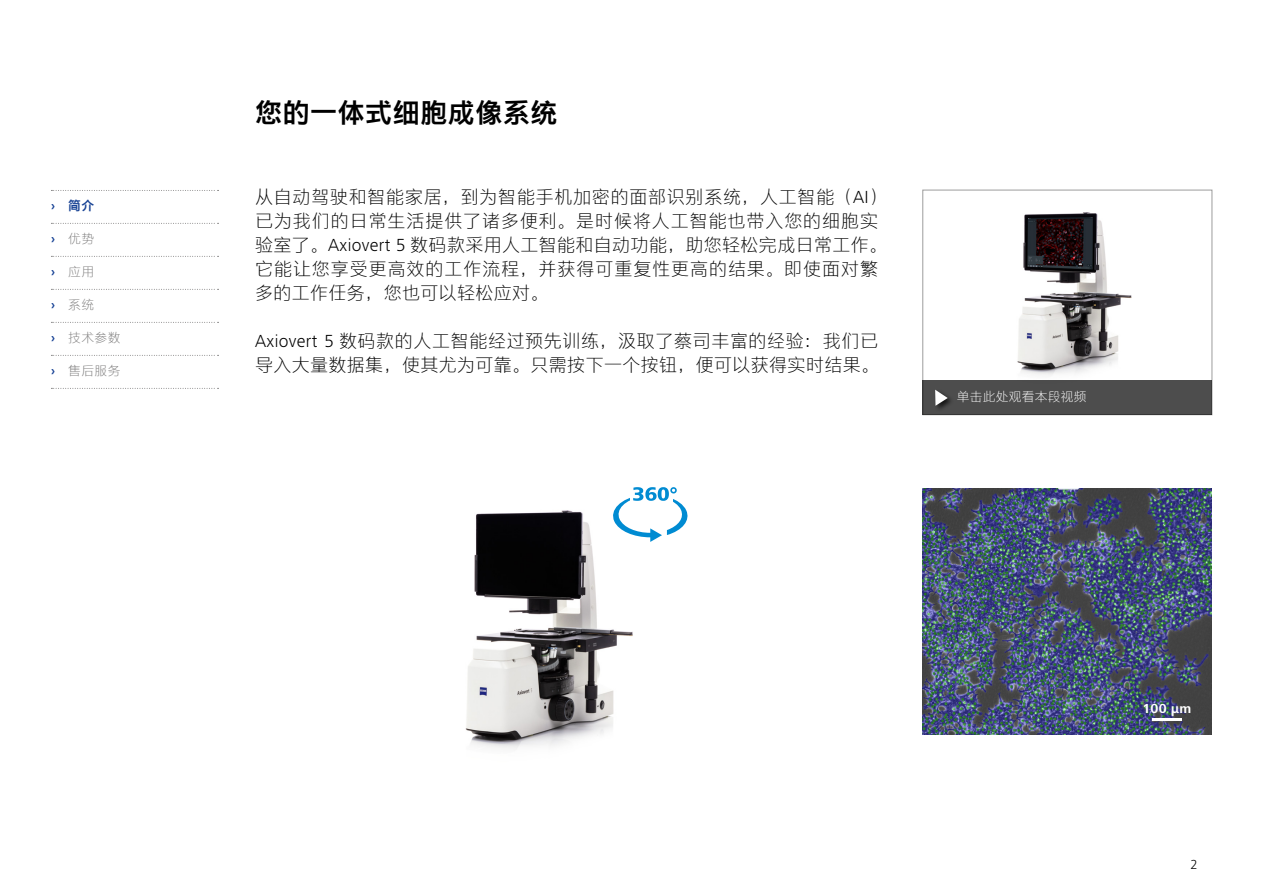
<style>
.page{position:relative;width:1263px;height:893px;background:#fff}
.page>*{position:absolute;margin:0;border:0;box-sizing:border-box;transform-origin:0 0}
.t1{font:27px "M Ying Hei PRC W7";letter-spacing:.02em;color:#000}
.t2{font:18px/24px "M Ying Hei PRC W3";letter-spacing:.035em;color:#000}
.t3{font:700 13.5px "ZEISS Frutiger Next W1 G";color:#fff}
.t4{font:300 13.5px "ZEISS Frutiger Next W1 G";color:#000}
.t5{font:12.75px "M Ying Hei PRC W3";letter-spacing:.04em;color:#7c7b7b}
.t6{font:12.75px "M Ying Hei PRC W3";letter-spacing:.02em;color:#fff}
.t7{font:12.75px "M Ying Hei PRC W7";color:#164194}
.s1{font-family:"ZEISS Frutiger Next W1 G";font-weight:700}
.s2{font-family:"ZEISS Frutiger Next W1 G";font-weight:700;color:#164194}
.s3{font-family:"ZEISS Frutiger Next W1 G";font-weight:300}
</style>
<div class="page">
<img style="left:923px;top:488px;width:289px;height:246px">
<hr style="left:1152px;top:718px;width:30px;height:2px;background:#fff">
<img style="left:924px;top:212px;width:286px;height:169px">
<div style="left:922px;top:190px;width:290px;height:225px;border:1px solid #9d9d9c"></div>
<img style="left:465px;top:510px;width:168px;height:239px">
<svg style="left:609px;top:487px;width:79px;height:55px"></svg>
<div style="left:923px;top:381px;width:289px;height:34px;background:#4d4d4d"></div>
<div style="left:933px;top:389px;width:22px;height:24px;background:#000;opacity:.75"></div>
<svg style="left:935px;top:390px;width:13px;height:16px"></svg>
<svg style="left:51px;top:190px;width:168px;height:1px"></svg>
<svg style="left:51px;top:223px;width:168px;height:1px"></svg>
<svg style="left:51px;top:256px;width:168px;height:1px"></svg>
<svg style="left:51px;top:289px;width:168px;height:1px"></svg>
<svg style="left:51px;top:322px;width:168px;height:1px"></svg>
<svg style="left:51px;top:355px;width:168px;height:1px"></svg>
<svg style="left:51px;top:388px;width:168px;height:1px"></svg>
<p class="t7" style="left:51px;top:198px;width:45px"><span class="s1">›</span> 简介</p>
<p class="t5" style="left:51px;top:231px;width:45px"><span class="s2">›</span> 优势</p>
<p class="t5" style="left:51px;top:264px;width:45px"><span class="s2">›</span> 应用</p>
<p class="t5" style="left:51px;top:297px;width:45px"><span class="s2">›</span> 系统</p>
<p class="t5" style="left:51px;top:330px;width:71px"><span class="s2">›</span> 技术参数</p>
<p class="t5" style="left:51px;top:363px;width:71px"><span class="s2">›</span> 售后服务</p>
<h1 class="t1" style="left:255px;top:95px;width:304px">您的一体式细胞成像系统</h1>
<p class="t2" style="left:255px;top:185px;width:633px">从自动驾驶和智能家居，到为智能手机加密的面部识别系统，人工智能（<span class="s3">AI</span>）已为我们的日常生活提供了诸多便利。是时候将人工智能也带入您的细胞实验室了。<span class="s3">Axiovert 5</span> 数码款采用人工智能和自动功能，助您轻松完成日常工作。它能让您享受更高效的工作流程，并获得可重复性更高的结果。即使面对繁多的工作任务，您也可以轻松应对。</p>
<p class="t2" style="left:255px;top:329px;width:625px"><span class="s3">Axiovert 5</span> 数码款的人工智能经过预先训练，汲取了蔡司丰富的经验：我们已导入大量数据集，使其尤为可靠。只需按下一个按钮，便可以获得实时结果。</p>
<p class="t6" style="left:957px;top:389px;width:131px">单击此处观看本段视频</p>
<p class="t3" style="left:1142px;top:699px;width:50px">100 µm</p>
<p class="t4" style="left:1190px;top:855px;width:9px">2</p>
</div>
